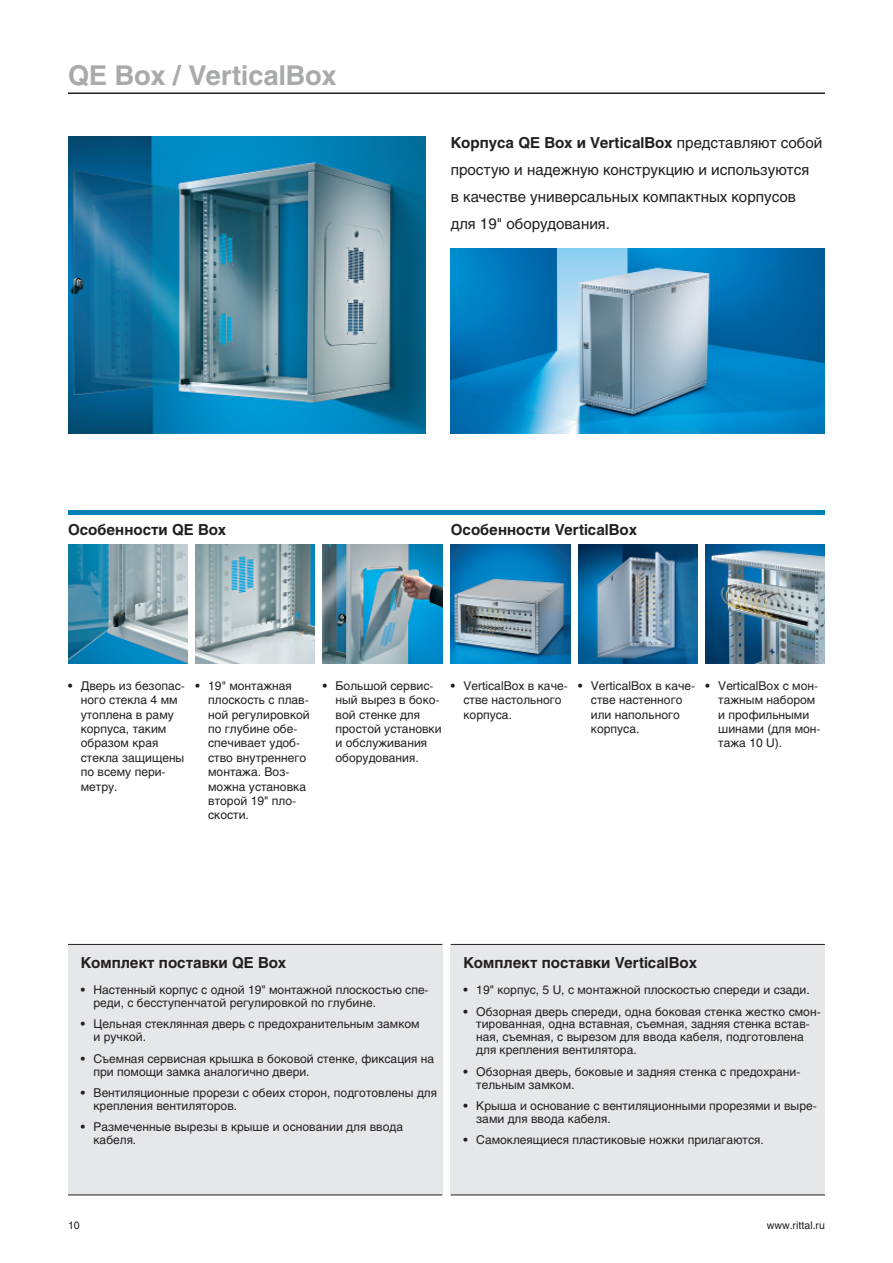
<style>
.page{position:relative;width:893px;height:1263px;background:#fff}
.page>*{position:absolute;margin:0;border:0;box-sizing:border-box;transform-origin:0 0}
.t1{font:700 27px "Helios C";color:#a8a9ad}
.t2{font:15px/27px "Helios C";color:#231f20}
.t3{font:700 15px "Helios C";color:#231f20}
.t4{font:12px/14.4px "Helios C";color:#231f20}
.t5{font:10.5px "Helios C";color:#231f20}
.s1{font-weight:700}
</style>
<div class="page">
<hr style="left:68px;top:92px;width:757px;height:2px;background:#231f20">
<img style="left:68px;top:136px;width:357px;height:298px">
<img style="left:451px;top:248px;width:374px;height:186px">
<img style="left:68px;top:544px;width:119px;height:120px">
<img style="left:451px;top:544px;width:119px;height:120px">
<img style="left:195px;top:544px;width:120px;height:120px">
<img style="left:578px;top:544px;width:120px;height:120px">
<img style="left:323px;top:544px;width:119px;height:120px">
<img style="left:705px;top:544px;width:120px;height:120px">
<hr style="left:68px;top:510px;width:757px;height:4px;background:#0080b6">
<div style="left:68px;top:944px;width:374px;height:251px;background:#e6e7e9"></div>
<div style="left:451px;top:944px;width:374px;height:251px;background:#e6e7e9"></div>
<hr style="left:68px;top:944px;width:374px;height:1px;background:#231f20">
<hr style="left:451px;top:944px;width:374px;height:1px;background:#231f20">
<hr style="left:68px;top:1194px;width:374px;height:1px;background:#231f20">
<hr style="left:451px;top:1194px;width:374px;height:1px;background:#231f20">
<h1 class="t1" style="left:68px;top:65px;width:270px">QE Box / VerticalBox</h1>
<p class="t2" style="left:451px;top:130px;width:373px"><span class="s1">Корпуса QE Box и VerticalBox</span> представляют собой простую и надежную конструкцию и используются<br>в качестве универсальных компактных корпусов для 19" оборудования.</p>
<p class="t3" style="left:68px;top:523px;width:160px">Особенности QE Box</p>
<p class="t3" style="left:451px;top:523px;width:188px">Особенности VerticalBox</p>
<p class="t4" style="left:81px;top:679px;width:106px;text-indent:-13px"><span class="s1">•</span> Дверь из безопас&shy;ного стекла 4 мм утоплена в раму корпуса, таким образом края стекла защищены по всему пери&shy;метру.</p>
<p class="t4" style="left:463px;top:679px;width:106px;text-indent:-13px"><span class="s1">•</span> VerticalBox в каче&shy;стве настольного корпуса.</p>
<p class="t4" style="left:208px;top:679px;width:103px;text-indent:-13px"><span class="s1">•</span> 19" монтажная плоскость с плав&shy;ной регулировкой по глубине обе&shy;спечивает удоб&shy;ство внутреннего монтажа. Воз&shy;можна уста новка второй 19" пло&shy;скости.</p>
<p class="t4" style="left:591px;top:679px;width:106px;text-indent:-13px"><span class="s1">•</span> VerticalBox в каче&shy;стве настенного или напольного корпуса.</p>
<p class="t4" style="left:336px;top:679px;width:108px;text-indent:-13px"><span class="s1">•</span> Большой сервис&shy;ный вырез в боко&shy;вой стенке для простой установки и обслуживания оборудования.</p>
<p class="t4" style="left:718px;top:679px;width:104px;text-indent:-13px"><span class="s1">•</span> VerticalBox с мон&shy;тажным набором и профильными шинами (для мон&shy;тажа 10 U).</p>
<p class="t3" style="left:81px;top:957px;width:207px">Комплект поставки QE Box</p>
<p class="t4" style="left:94px;top:984px;width:337px;line-height:12.9px;text-indent:-13px"><span class="s1">•</span> Настенный корпус с одной 19" монтажной плоскостью спе&shy;реди, с бесступенчатой регулировкой по глубине.</p>
<p class="t4" style="left:94px;top:1019px;width:328px;line-height:12.9px;text-indent:-13px"><span class="s1">•</span> Цельная стеклянная дверь с предохранительным замком и ручкой.</p>
<p class="t4" style="left:94px;top:1053px;width:342px;line-height:12.9px;text-indent:-13px"><span class="s1">•</span> Съемная сервисная крышка в боковой стенке, фиксация на при помощи замка аналогично двери.</p>
<p class="t4" style="left:94px;top:1087px;width:345px;line-height:12.9px;text-indent:-13px"><span class="s1">•</span> Вентиляционные прорези с обеих сторон, подготовлены для крепления вентиляторов.</p>
<p class="t4" style="left:94px;top:1122px;width:311px;line-height:12.9px;text-indent:-13px"><span class="s1">•</span> Размеченные вырезы в крыше и основании для ввода кабеля.</p>
<p class="t3" style="left:463px;top:957px;width:235px">Комплект поставки VerticalBox</p>
<p class="t4" style="left:463px;top:984px;width:348px"><span class="s1">•</span> 19" корпус, 5 U, с монтажной плоскостью спереди и сзади.</p>
<p class="t4" style="left:476px;top:1006px;width:346px;line-height:12.9px;text-indent:-13px"><span class="s1">•</span> Обзорная дверь спереди, одна боковая стенка жестко смон&shy;тированная, одна вставная, съемная, задняя стенка встав&shy;ная, съемная, с вырезом для ввода кабеля, подготовлена для крепления вентилятора.</p>
<p class="t4" style="left:476px;top:1066px;width:326px;line-height:12.9px;text-indent:-13px"><span class="s1">•</span> Обзорная дверь, боковые и задняя стенка с предохрани&shy;тельным замком.</p>
<p class="t4" style="left:476px;top:1100px;width:342px;line-height:12.9px;text-indent:-13px"><span class="s1">•</span> Крыша и основание с вентиляционными прорезями и выре&shy;зами для ввода кабеля.</p>
<p class="t4" style="left:463px;top:1134px;width:302px"><span class="s1">•</span> Самоклеящиеся пластиковые ножки прилагаются.</p>
<p class="t5" style="left:68px;top:1221px;width:13px">10</p>
<p class="t5" style="left:767px;top:1221px;width:60px">www.rittal.ru</p>
</div>
